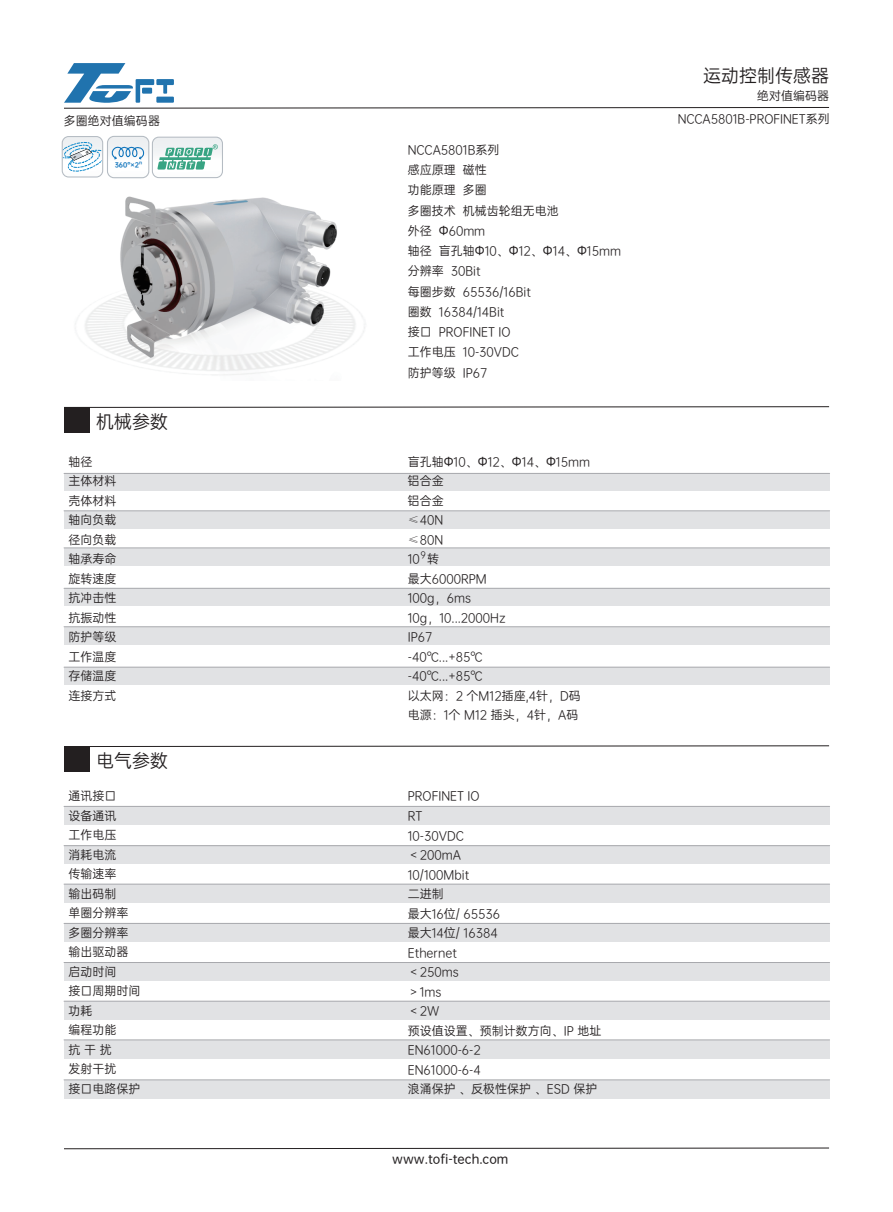
<style>
.page{position:relative;width:893px;height:1212px;background:#fff}
.page>*{position:absolute;margin:0;border:0;box-sizing:border-box;transform-origin:0 0}
.t1{font:18px "OPPO Sans R";color:#231f20}
.t2{font:12px/19.5px "OPPO Sans R";color:#231f20}
.t3{font:12px "OPPO Sans M";color:#231f20}
.t4{font:9px "OPPO Sans R";color:#231f20}
.t5{font:6.3px "OPPO Sans H";color:#1074bc}
.t6{font:4.35px "OPPO Sans H";color:#1074bc}
.s1{font-family:"Microsoft Ya Hei"}
.s2{font-family:"Adobe Song Std";font-weight:300}
</style>
<div class="page">
<svg style="left:64px;top:406px;width:766px;height:2px"></svg>
<div style="left:64px;top:407px;width:26px;height:26px;background:#231f20"></div>
<svg style="left:90px;top:745px;width:740px;height:2px"></svg>
<div style="left:64px;top:746px;width:26px;height:26px;background:#231f20"></div>
<div style="left:64px;top:473px;width:765px;height:18px;background:#e1e2e4"></div>
<hr style="left:64px;top:473px;width:766px;height:1px;background:#a8a9ad">
<div style="left:64px;top:511px;width:765px;height:18px;background:#e1e2e4"></div>
<hr style="left:64px;top:510px;width:766px;height:1px;background:#a8a9ad">
<div style="left:64px;top:548px;width:765px;height:18px;background:#e1e2e4"></div>
<hr style="left:64px;top:547px;width:766px;height:1px;background:#a8a9ad">
<div style="left:64px;top:588px;width:765px;height:18px;background:#e1e2e4"></div>
<hr style="left:64px;top:588px;width:766px;height:1px;background:#a8a9ad">
<div style="left:64px;top:627px;width:765px;height:17px;background:#e1e2e4"></div>
<hr style="left:64px;top:626px;width:766px;height:1px;background:#a8a9ad">
<div style="left:64px;top:667px;width:765px;height:18px;background:#e1e2e4"></div>
<hr style="left:64px;top:667px;width:766px;height:1px;background:#a8a9ad">
<div style="left:64px;top:806px;width:765px;height:19px;background:#e1e2e4"></div>
<hr style="left:64px;top:806px;width:766px;height:1px;background:#a8a9ad">
<div style="left:64px;top:846px;width:765px;height:18px;background:#e1e2e4"></div>
<hr style="left:64px;top:845px;width:766px;height:1px;background:#a8a9ad">
<div style="left:64px;top:884px;width:765px;height:18px;background:#e1e2e4"></div>
<hr style="left:64px;top:884px;width:766px;height:1px;background:#a8a9ad">
<div style="left:64px;top:923px;width:765px;height:19px;background:#e1e2e4"></div>
<hr style="left:64px;top:923px;width:766px;height:1px;background:#a8a9ad">
<div style="left:64px;top:962px;width:765px;height:19px;background:#e1e2e4"></div>
<hr style="left:64px;top:962px;width:766px;height:1px;background:#a8a9ad">
<div style="left:64px;top:1001px;width:765px;height:18px;background:#e1e2e4"></div>
<hr style="left:64px;top:1001px;width:766px;height:1px;background:#a8a9ad">
<div style="left:64px;top:1040px;width:765px;height:18px;background:#e1e2e4"></div>
<hr style="left:64px;top:1039px;width:766px;height:1px;background:#a8a9ad">
<div style="left:64px;top:1080px;width:765px;height:18px;background:#e1e2e4"></div>
<hr style="left:64px;top:1079px;width:766px;height:1px;background:#a8a9ad">
<svg style="left:64px;top:1147px;width:765px;height:2px"></svg>
<svg style="left:64px;top:63px;width:766px;height:46px"></svg>
<img style="left:75px;top:196px;width:290px;height:179px">
<svg style="left:62px;top:136px;width:161px;height:43px"></svg>
<h1 class="t1" style="left:703px;top:61px;width:127px">运动控制传感器</h1>
<p class="t2" style="left:757px;top:85px;width:73px">绝对值编码器</p>
<p class="t2" style="left:64px;top:110px;width:97px">多圈绝对值编码器</p>
<p class="t2" style="left:678px;top:109px;width:154px">NCCA5801B-PROFINET系列</p>
<p class="t5" style="left:115px;top:159px;width:26px">360°×2</p>
<p class="t6" style="left:139px;top:158px;width:5px">n</p>
<p class="t2" style="left:408px;top:139px;width:215px;line-height:20.2px">NCCA5801B系列<br>感应原理 磁性<br>功能原理 多圈<br>多圈技术 机械齿轮组无电池<br>外径 <span class="s1">Φ</span>60mm<br>轴径 盲孔轴<span class="s1">Φ</span>10、<span class="s1">Φ</span>12、<span class="s1">Φ</span>14、<span class="s1">Φ</span>15mm分辨率 30Bit<br>每圈步数 65536/16Bit<br>圈数 16384/14Bit<br>接口 PROFINET IO<br>工作电压 10-30VDC<br>防护等级 IP67</p>
<h1 class="t1" style="left:96px;top:408px;width:73px">机械参数</h1>
<p class="t2" style="left:69px;top:451px;width:49px">轴径<br>主体材料壳体材料轴向负载径向负载轴承寿命旋转速度抗冲击性抗振动性防护等级工作温度存储温度连接方式</p>
<p class="t2" style="left:408px;top:451px;width:184px">盲孔轴<span class="s1">Φ</span>10、<span class="s1">Φ</span>12、<span class="s1">Φ</span>14、<span class="s1">Φ</span>15mm铝合金<br>铝合金<br><span class="s2">≤</span>40N<br><span class="s2">≤</span>80N<br>10 转<br>最大6000RPM<br>100g，6ms<br>10g，10...2000Hz<br>IP67<br>-40℃...+85℃<br>-40℃...+85℃<br>以太网：2 个M12插座,4针，D码电源：1个 M12 插头，4针，A码</p>
<p class="t4" style="left:421px;top:548px;width:7px">9</p>
<h1 class="t1" style="left:96px;top:747px;width:73px">电气参数</h1>
<p class="t2" style="left:69px;top:785px;width:73px">通讯接口<br>设备通讯<br>工作电压<br>消耗电流<br>传输速率<br>输出码制<br>单圈分辨率多圈分辨率输出驱动器启动时间<br>接口周期时间功耗<br>编程功能<br>抗 干 扰<br>发射干扰<br>接口电路保护</p>
<p class="t2" style="left:408px;top:785px;width:195px">PROFINET IO<br>RT<br>10-30VDC<br>＜200mA<br>10/100Mbit<br>二进制<br>最大16位/ 65536<br>最大14位/ 16384<br>Ethernet<br>＜250ms<br>＞1ms<br>＜2W<br>预设值设置、预制计数方向、IP 地址<br>EN61000-6-2<br>EN61000-6-4<br>浪涌保护 、反极性保护 、ESD 保护</p>
<p class="t3" style="left:392px;top:1149px;width:118px">www.tofi-tech.com</p>
</div>
